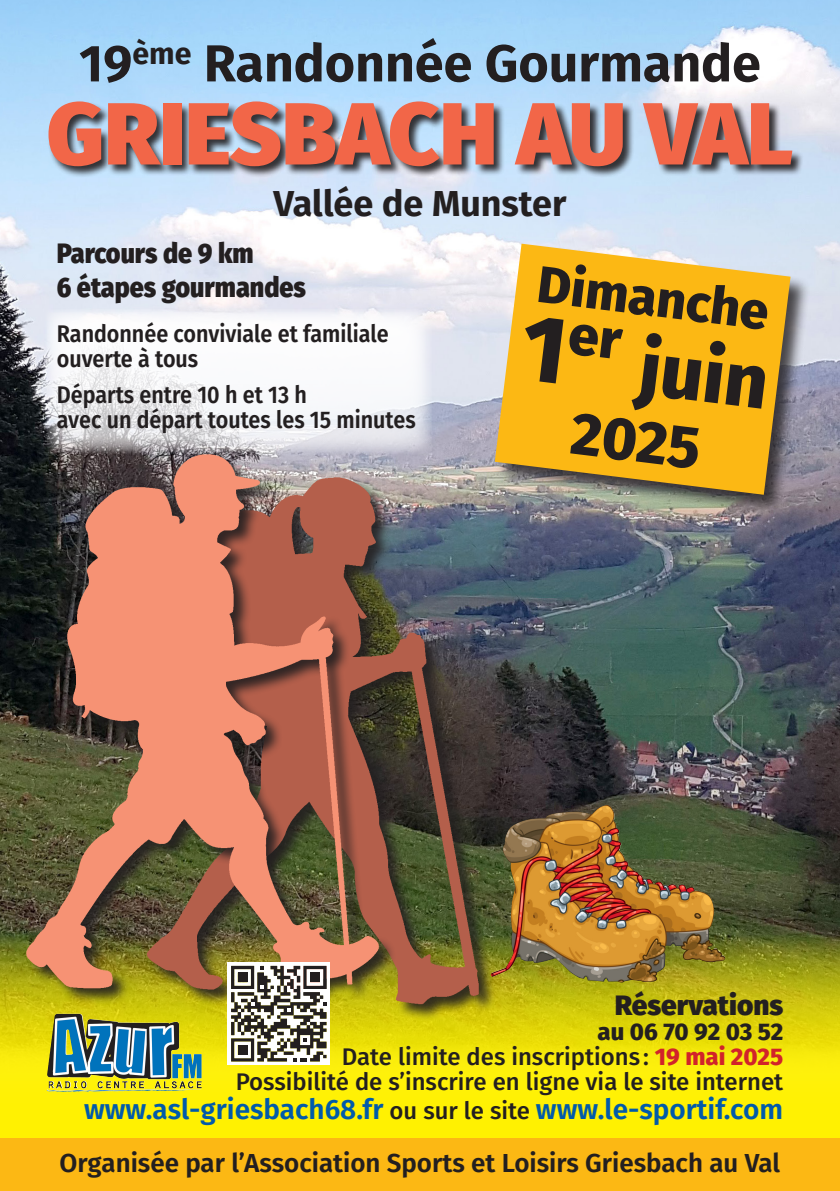
<style>
.page{position:relative;width:840px;height:1191px;background:#fff}
.page>*{position:absolute;margin:0;border:0;box-sizing:border-box;transform-origin:0 0}
.t1{font:900 88px "Fira Sans";color:#f26648}
.t2{font:800 75.6px "Fira Sans";color:#231f20}
.t3{font:800 59.6px "Fira Sans";color:#231f20}
.t4{font:700 52px "Fira Sans";color:#231f20}
.t5{font:800 51.6px "Fira Sans";color:#231f20}
.t6{font:700 36px "Fira Sans";color:#231f20}
.t7{font:600 28px "Fira Sans";color:#015aaa}
.t8{font:900 28px "Fira Sans";color:#231f20;scale:.9 1}
.t9{font:900 28px "Fira Sans";color:#231f20}
.t10{font:600 26px "Fira Sans";color:#231f20}
.t11{font:600 24px "Fira Sans";color:#231f20;scale:.9 1}
.t12{font:500 24px "Fira Sans";color:#231f20}
.t13{font:800 24px "Fira Sans";letter-spacing:-.01em;color:#231f20}
.s1{font-size:94.6px}
.s2{font-weight:800;color:#d1232a}
.s3{font-weight:500;font-size:24px;color:#231f20}
</style>
<div class="page">
<img style="left:0;top:0;width:839px;height:935px">
<svg style="left:0;top:935px;width:839px;height:203px;background:#e5db0c"></svg>
<div style="left:0;top:1138px;width:839px;height:53px;background:#fcb814"></div>
<div style="left:494px;top:243px;width:316px;height:272px;background:#231f20;opacity:.8"></div>
<svg style="left:494px;top:244px;width:296px;height:251px;background:#ebb532"></svg>
<div style="left:48px;top:101px;width:755px;height:77px;background:#231f20;opacity:.9"></div>
<img style="left:47px;top:1033px;width:101px;height:46px">
<div style="left:45px;top:309px;width:380px;height:147px;background:linear-gradient(to right,#e9ecf4,#ebeaf2)"></div>
<img style="left:396px;top:477px;width:120px;height:527px">
<img style="left:11px;top:445px;width:380px;height:588px">
<svg style="left:47px;top:312px;width:384px;height:142px"></svg>
<img style="left:490px;top:807px;width:199px;height:175px">
<svg style="left:227px;top:962px;width:103px;height:102px"></svg>
<div style="left:237px;top:972px;width:10px;height:10px;background:#231f20"></div>
<div style="left:310px;top:972px;width:10px;height:10px;background:#231f20"></div>
<div style="left:237px;top:1045px;width:10px;height:10px;background:#231f20"></div>
<p class="t4" style="left:79px;top:20px;width:683px">19<sup>ème</sup> Randonnée Gourmande</p>
<p class="t1" style="left:47px;top:55px;width:747px">GRIESBACH AU VAL</p>
<p class="t6" style="left:273px;top:173px;width:294px">Vallée de Munster</p>
<p class="t8" style="left:57px;top:228px;width:220px">Parcours de 9 km</p>
<p class="t8" style="left:57px;top:262px;width:278px">6 étapes gourmandes</p>
<p class="t11" style="left:57px;top:314px;width:370px">Randonnée conviviale et familiale</p>
<p class="t11" style="left:57px;top:339px;width:159px">ouverte à tous</p>
<p class="t11" style="left:57px;top:375px;width:279px">Départs entre 10 h et 13 h</p>
<p class="t11" style="left:57px;top:400px;width:400px">avec un départ toutes les 15 minutes</p>
<p class="t5" style="left:543px;top:239px;width:234px;rotate:7deg">Dimanche</p>
<p class="t2" style="left:529px;top:288px;width:249px;rotate:7deg"><span class="s1">1</span><sup>er</sup> juin</p>
<p class="t3" style="left:577px;top:381px;width:131px;rotate:7deg">2025</p>
<p class="t9" style="left:614px;top:980px;width:170px">Réservations</p>
<p class="t13" style="left:597px;top:1011px;width:187px">au 06 70 92 03 52</p>
<p class="t12" style="left:342px;top:1037px;width:442px">Date limite des inscriptions : <span class="s2">19 mai 2025</span></p>
<p class="t12" style="left:236px;top:1062px;width:548px">Possibilité de s’inscrire en ligne via le site internet</p>
<p class="t7" style="left:84px;top:1086px;width:700px">www.asl-griesbach68.fr <span class="s3">ou sur le site</span> www.le-sportif.com</p>
<p class="t10" style="left:60px;top:1141px;width:721px">Organisée par l’Association Sports et Loisirs Griesbach au Val</p>
</div>
